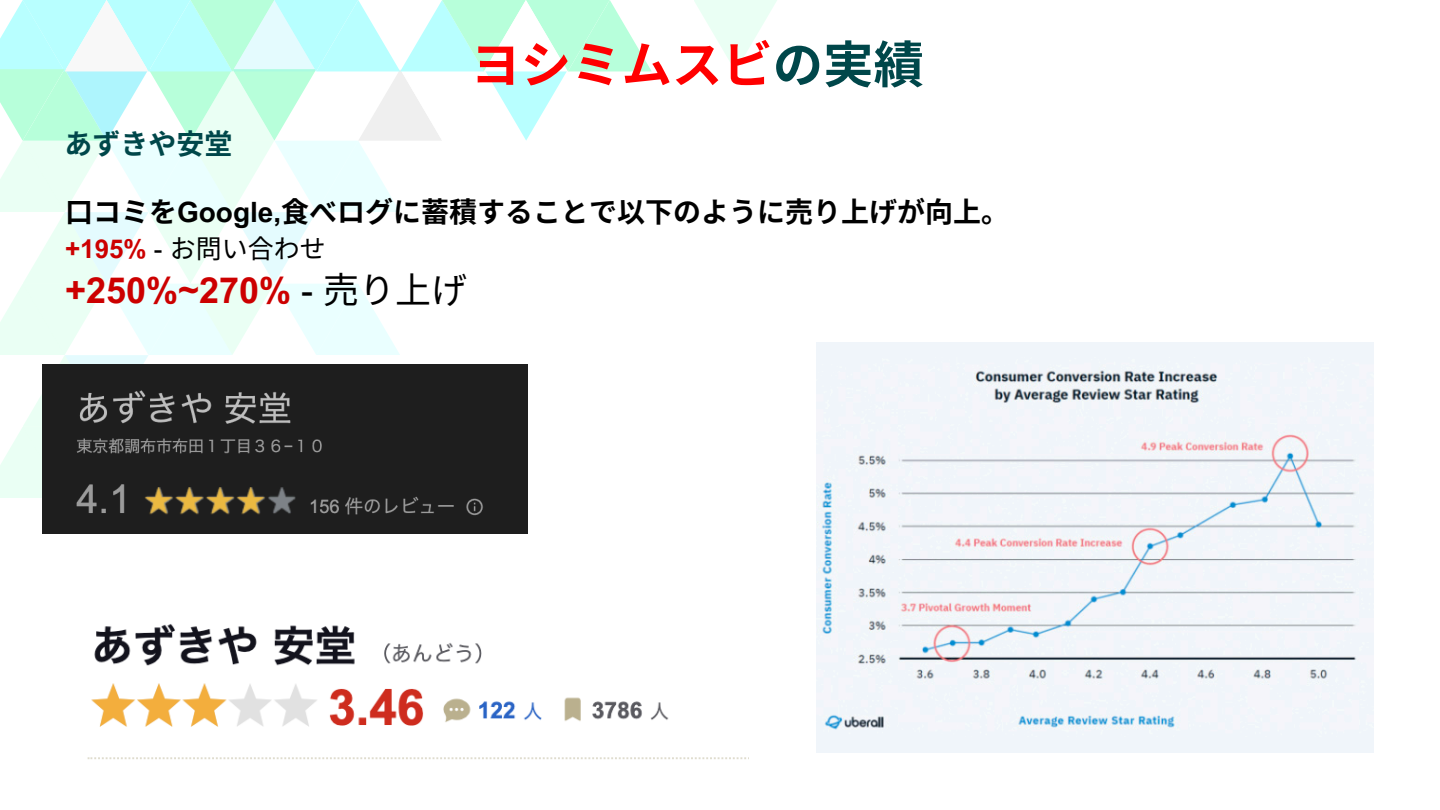
<style>
.page{position:relative;width:1440px;height:810px;background:#fff}
.page>*{position:absolute;margin:0;border:0;box-sizing:border-box;transform-origin:0 0}
.t1{font:700 50.4px "Noto Sans CJ Ksc";color:#f00}
.t2{font:700 36px "Arial MT Pro";color:#c00}
.t3{font:700 28px "Noto Sans CJ Ksc";color:#000}
.t4{font:700 28px "Noto Sans CJ Ksc";color:#00474a}
.t5{font:26px "Noto Sans CJ Ksc";color:#000}
.s1{color:#00474a}
.s2{font-family:"Arial MT Pro"}
.s3{font-family:"Arial MT Pro";font-weight:700;color:#c00}
.s4{font-weight:400;color:#000}
.s5{font-family:"Noto Sans CJ Ksc";font-weight:400;color:#000}
</style>
<div class="page">
<svg style="left:23px;top:141px;width:84px;height:71px"></svg>
<svg style="left:107px;top:141px;width:42px;height:71px;fill:#edffff"></svg>
<div style="left:149px;top:141px;width:83px;height:71px;background:#eaffff"></div>
<svg style="left:0;top:141px;width:64px;height:71px;background:#ebfff5"></svg>
<div style="left:191px;top:141px;width:83px;height:71px;background:linear-gradient(to right,#e5fff9,#f9fff9)"></div>
<svg style="left:275px;top:141px;width:41px;height:70px;fill:#ecffff"></svg>
<div style="left:316px;top:141px;width:84px;height:71px;background:linear-gradient(to right,#e5ffff,#f9ffff)"></div>
<svg style="left:23px;top:213px;width:42px;height:71px;fill:#ebfff4"></svg>
<svg style="left:65px;top:212px;width:83px;height:72px;fill:#e9fcfe"></svg>
<svg style="left:0;top:0;width:652px;height:141px"></svg>
<div style="left:694px;top:0;width:83px;height:71px;background:linear-gradient(to right,#f4fff9,#f4fff9)"></div>
<svg style="left:23px;top:284px;width:84px;height:71px"></svg>
<svg style="left:107px;top:284px;width:42px;height:71px;fill:#edffff"></svg>
<div style="left:149px;top:284px;width:83px;height:71px;background:#eaffff"></div>
<svg style="left:0;top:284px;width:64px;height:71px;background:#ebfff5"></svg>
<div style="left:191px;top:284px;width:83px;height:71px;background:linear-gradient(to right,#e5fff9,#fafff9)"></div>
<svg style="left:275px;top:284px;width:41px;height:70px;fill:#edffff"></svg>
<div style="left:316px;top:284px;width:84px;height:71px;background:linear-gradient(to right,#e5ffff,#f9ffff)"></div>
<div style="left:23px;top:355px;width:83px;height:72px;background:linear-gradient(to bottom,#fff,#effff7)"></div>
<div style="left:65px;top:355px;width:84px;height:72px;background:#e4fbfe"></div>
<svg style="left:0;top:427px;width:42px;height:71px;background:#edfff5"></svg>
<div style="left:149px;top:212px;width:83px;height:72px;background:linear-gradient(to right,#f4fff9,#f4fff9)"></div>
<svg style="left:233px;top:212px;width:83px;height:72px"></svg>
<img style="left:42px;top:364px;width:485px;height:169px">
<img style="left:87px;top:624px;width:662px;height:135px">
<img style="left:816px;top:343px;width:558px;height:409px">
<h1 class="t4" style="left:65px;top:122px;width:169px">あずきや安堂</h1>
<h2 class="t1" style="left:470px;top:25px;width:453px">ヨシミムスビ<span class="s1">の実績</span></h2>
<p class="t3" style="left:65px;top:190px;width:946px">口コミを<span class="s2">Google,</span>食べログに蓄積することで以下のように売り上げが向上。</p>
<p class="t5" style="left:65px;top:228px;width:262px"><span class="s3">+195%</span> <span class="s2">-</span> お問い合わせ</p>
<p class="t2" style="left:65px;top:277px;width:404px">+250%~270% <span class="s4">-</span> <span class="s5">売り上げ</span></p>
</div>
